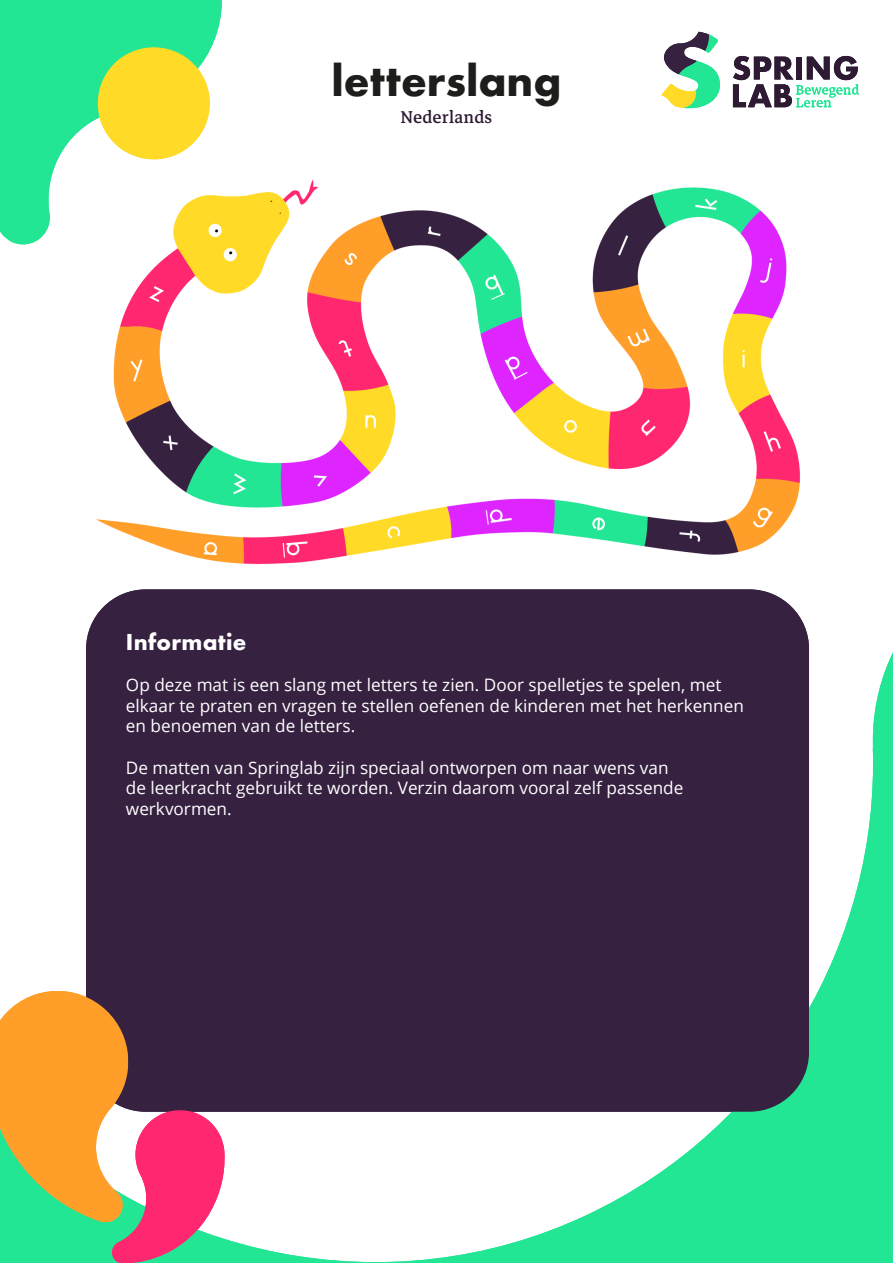
<style>
.page{position:relative;width:893px;height:1263px;background:#fff}
.page>*{position:absolute;margin:0;border:0;box-sizing:border-box;transform-origin:0 0}
.t1{font:700 45.75px "Futura PT";color:#1d1d1b}
.t2{font:24px "Markazi Text";color:#2e1a33}
.t3{font:700 24px "Futura PT";letter-spacing:.01em;color:#fff}
.t4{font:17.25px/20.5px "Open Sans";color:#fff}
</style>
<div class="page">
<svg style="left:226px;top:922px;width:667px;height:341px"></svg>
<svg style="left:847px;top:652px;width:46px;height:315px"></svg>
<svg style="left:0;top:0;width:222px;height:245px;fill:#23e695"></svg>
<div style="left:98px;top:47px;width:112px;height:112px;background:#ffda26;border-radius:50%"></div>
<svg style="left:733px;top:56px;width:126px;height:51px"></svg>
<svg style="left:661px;top:32px;width:59px;height:76px"></svg>
<img style="left:86px;top:172px;width:715px;height:392px">
<div style="left:86px;top:589px;width:723px;height:523px;background:#362140;border-radius:60px"></div>
<svg style="left:0;top:991px;width:226px;height:272px"></svg>
<h1 class="t1" style="left:332px;top:51px;width:231px">letterslang</h1>
<h2 class="t2" style="left:401px;top:104px;width:93px">Nederlands</h2>
<h2 class="t3" style="left:126px;top:626px;width:122px">Informatie</h2>
<p class="t4" style="left:126px;top:674px;width:619px">Op deze mat is een slang met letters te zien. Door spelletjes te spelen, met elkaar te praten en vragen te stellen oefenen de kinderen met het herkennen en benoemen van de letters.</p>
<p class="t4" style="left:126px;top:756px;width:559px">De matten van Springlab zijn speciaal ontworpen om naar wens van de leerkracht gebruikt te worden. Verzin daarom vooral zelf passende werkvormen.</p>
</div>
